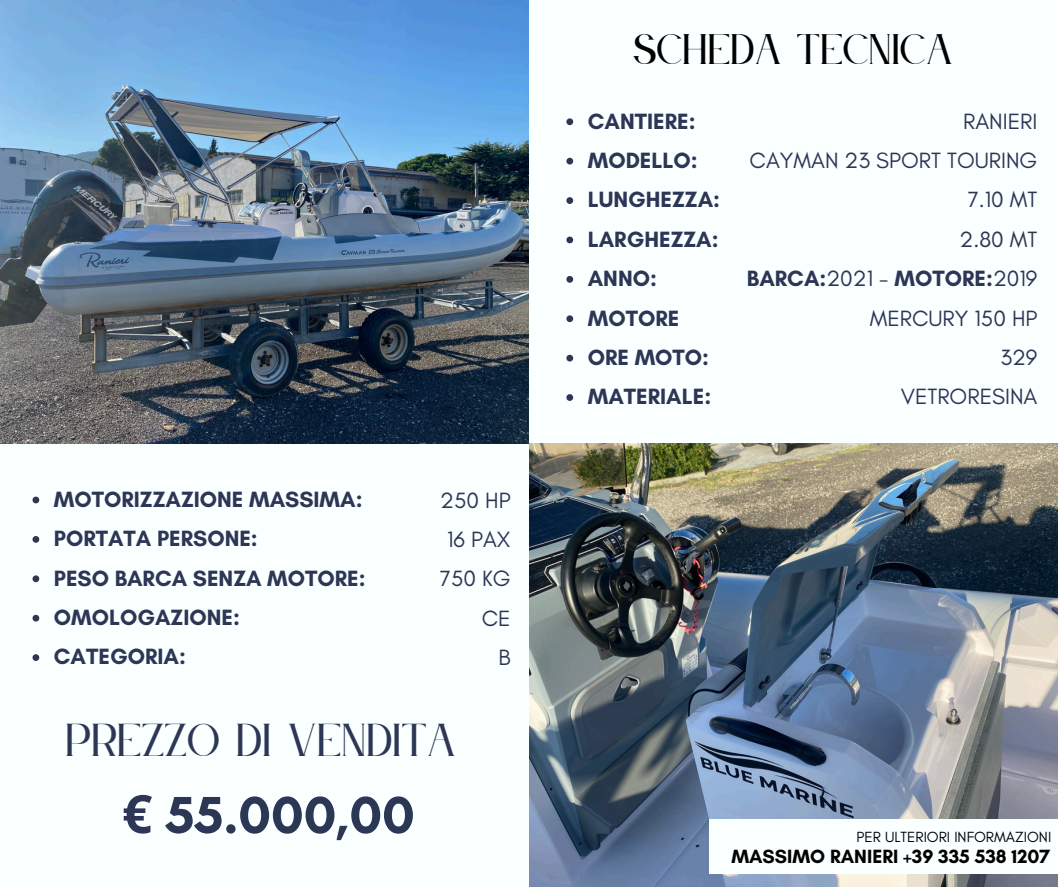
<style>
.page{position:relative;width:1058px;height:887px;background:#fff}
.page>*{position:absolute;margin:0;border:0;box-sizing:border-box;transform-origin:0 0}
.t1{font:700 53.1px "Glacial Indifference";color:#2c3655}
.t2{font:40.5px "Le Jour Serif";color:#2c3655}
.t3{font:37.5px "Le Jour Serif";color:#000}
.t4{font:700 22.5px "Glacial Indifference";color:#2c3655}
.t5{font:22.5px/39.3px "Glacial Indifference";color:#2c3655;text-align:right}
.t6{font:700 19.5px "Glacial Indifference";color:#000}
.t7{font:15px "Glacial Indifference";color:#000}
.s1{font-family:"Noto Sans"}
.s2{font-weight:700}
</style>
<div class="page">
<div style="left:0;top:0;width:1058px;height:886px;background:#faffff"></div>
<img style="left:0;top:0;width:528px;height:443px">
<img style="left:529px;top:443px;width:528px;height:443px">
<div style="left:709px;top:819px;width:349px;height:54px;background:#faffff"></div>
<svg style="left:33px;top:496px;width:6px;height:7px"></svg>
<svg style="left:33px;top:536px;width:6px;height:6px"></svg>
<svg style="left:33px;top:575px;width:6px;height:7px"></svg>
<svg style="left:33px;top:614px;width:6px;height:7px"></svg>
<svg style="left:33px;top:654px;width:6px;height:7px"></svg>
<svg style="left:566px;top:118px;width:7px;height:7px"></svg>
<svg style="left:566px;top:158px;width:7px;height:6px"></svg>
<svg style="left:566px;top:197px;width:7px;height:7px"></svg>
<svg style="left:566px;top:236px;width:7px;height:7px"></svg>
<svg style="left:566px;top:276px;width:7px;height:7px"></svg>
<svg style="left:566px;top:315px;width:7px;height:7px"></svg>
<svg style="left:566px;top:355px;width:7px;height:6px"></svg>
<svg style="left:566px;top:394px;width:7px;height:7px"></svg>
<p class="t4" style="left:54px;top:485px;width:310px">MOTORIZZAZIONE MASSIMA:</p>
<p class="t4" style="left:54px;top:524px;width:205px">PORTATA PERSONE:</p>
<p class="t4" style="left:54px;top:564px;width:313px">PESO BARCA SENZA MOTORE:</p>
<p class="t4" style="left:54px;top:603px;width:188px">OMOLOGAZIONE:</p>
<p class="t4" style="left:54px;top:643px;width:133px">CATEGORIA:</p>
<h3 class="t5" style="left:440px;top:480px;width:72px">250 HP<br>16 PAX<br>750 KG<br>CE<br>B</h3>
<p class="t2" style="left:66px;top:718px;width:393px">PREZZO DI VENDITA</p>
<p class="t1" style="left:122px;top:782px;width:294px"><span class="s1">€</span> 55.000,00</p>
<p class="t3" style="left:633px;top:29px;width:322px">SCHEDA TECNICA</p>
<p class="t4" style="left:588px;top:107px;width:109px">CANTIERE:</p>
<p class="t4" style="left:588px;top:146px;width:111px">MODELLO:</p>
<p class="t4" style="left:588px;top:186px;width:134px">LUNGHEZZA:</p>
<p class="t4" style="left:588px;top:225px;width:132px">LARGHEZZA:</p>
<p class="t4" style="left:588px;top:265px;width:71px">ANNO:</p>
<p class="t4" style="left:588px;top:304px;width:93px">MOTORE</p>
<h3 class="t4" style="left:588px;top:343px;width:123px">ORE MOTO:</h3>
<h2 class="t4" style="left:588px;top:383px;width:125px">MATERIALE:</h2>
<h1 class="t5" style="left:747px;top:101px;width:292px">RANIERI<br>CAYMAN 23 SPORT TOURING<br>7.10 MT<br>2.80 MT<br><span class="s2">BARCA:</span>2021 - <span class="s2">MOTORE:</span>2019<br>MERCURY 150 HP<br>329</h1>
<p class="t5" style="left:900px;top:377px;width:138px">VETRORESINA</p>
<h5 class="t7" style="left:856px;top:827px;width:196px">PER ULTERIORI INFORMAZIONI</h5>
<p class="t6" style="left:731px;top:844px;width:320px">MASSIMO RANIERI +39 335 538 1207</p>
</div>
